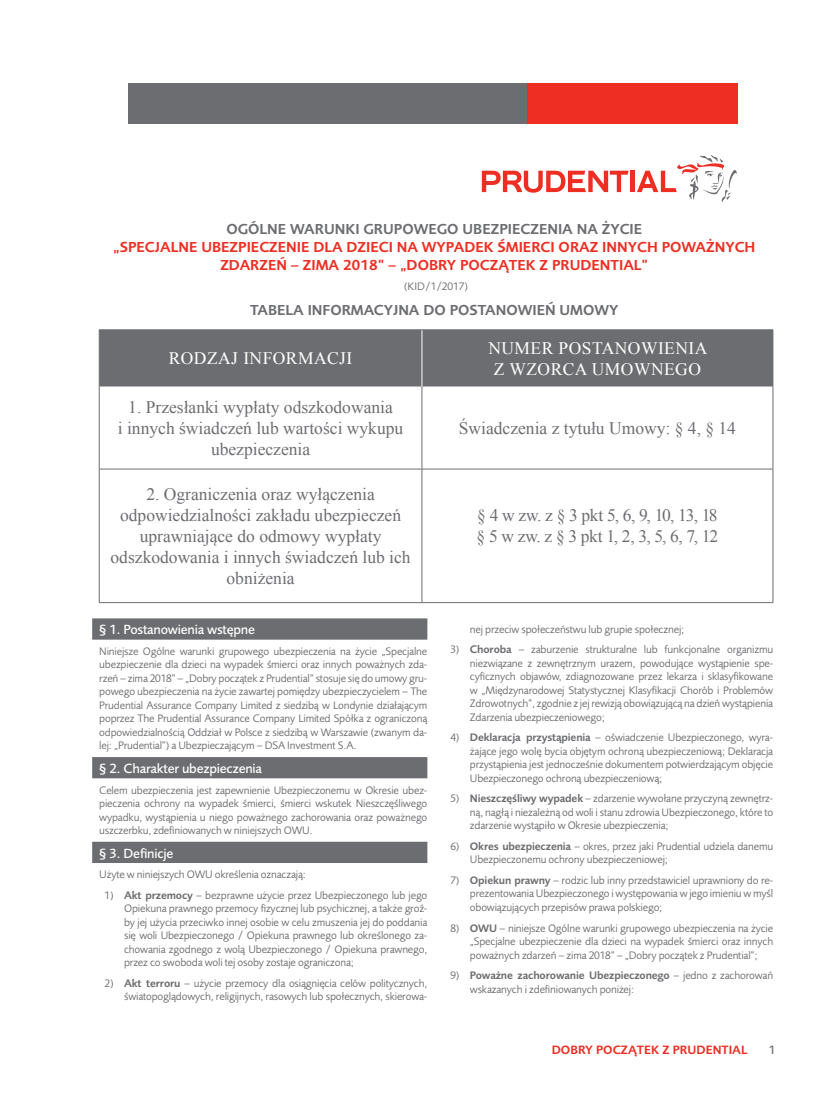
<style>
.page{position:relative;width:819px;height:1102px;background:#fff}
.page>*{position:absolute;margin:0;border:0;box-sizing:border-box;transform-origin:0 0}
.t1{font:17.5px/21px "Times New Roman";color:#6c6d70;text-align:center}
.t2{font:17.5px/21px "Times New Roman";letter-spacing:.025em;color:#fff;text-align:center}
.t3{font:17.5px "Times New Roman";letter-spacing:-.05em;color:#6c6d70}
.Paragraph{font:600 15px/18px "Pru Sans OT2";color:#ee2e22;text-align:center}
.Paragraph-2{font:600 15px "Pru Sans OT2";color:#6c6d70}
.Paragraph-3{font:500 13.75px "Pru Sans OT2";letter-spacing:-.015em;color:#fff}
.t4{font:600 12.5px "Pru Sans OT2";color:#ee2e22}
.t5{font:500 12.5px "Pru Sans OT2";color:#6c6d70}
.TXT{font:11.25px/13.5px "Pru Sans OT2";letter-spacing:-.015em;color:#6c6d70;text-align:justify}
.s1{color:#6c6d70}
.s2{font-weight:600}
</style>
<div class="page">
<div style="left:527px;top:83px;width:210px;height:41px;background:#ee2e22"></div>
<div style="left:128px;top:83px;width:399px;height:41px;background:#6c6d70"></div>
<div style="left:100px;top:331px;width:672px;height:55px;background:#6c6d70"></div>
<hr style="left:421px;top:330px;width:1px;height:56px;background:#fff">
<hr style="left:99px;top:330px;width:1px;height:56px;background:#6c6d70">
<hr style="left:99px;top:330px;width:323px;height:1px;background:#6c6d70">
<hr style="left:422px;top:330px;width:351px;height:1px;background:#6c6d70">
<hr style="left:772px;top:330px;width:1px;height:56px;background:#6c6d70">
<hr style="left:99px;top:386px;width:1px;height:83px;background:#6c6d70">
<hr style="left:421px;top:386px;width:1px;height:83px;background:#6c6d70">
<hr style="left:772px;top:386px;width:1px;height:83px;background:#6c6d70">
<hr style="left:99px;top:469px;width:1px;height:133px;background:#6c6d70">
<hr style="left:99px;top:469px;width:323px;height:1px;background:#6c6d70">
<hr style="left:99px;top:602px;width:323px;height:1px;background:#6c6d70">
<hr style="left:421px;top:469px;width:1px;height:133px;background:#6c6d70">
<hr style="left:422px;top:469px;width:351px;height:1px;background:#6c6d70">
<hr style="left:772px;top:469px;width:1px;height:133px;background:#6c6d70">
<hr style="left:422px;top:602px;width:351px;height:1px;background:#6c6d70">
<hr style="left:630px;top:171px;width:4px;height:21px;background:#ee2e22">
<svg style="left:637px;top:155px;width:100px;height:47px"></svg>
<svg style="left:482px;top:171px;width:146px;height:22px"></svg>
<div style="left:92px;top:618px;width:335px;height:22px;background:#6c6d70"></div>
<div style="left:92px;top:757px;width:335px;height:21px;background:#6c6d70"></div>
<div style="left:92px;top:842px;width:335px;height:21px;background:#6c6d70"></div>
<p class="Paragraph" style="left:113px;top:219px;width:643px"><span class="s1">OGÓLNE WARUNKI GRUPOWEGO UBEZPIECZENIA NA ŻYCIE<br></span>„SPECJALNE UBEZPIECZENIE DLA DZIECI NA WYPADEK ŚMIERCI ORAZ INNYCH POWAŻNYCH<br>ZDARZEŃ – ZIMA 2018” – „DOBRY POCZĄTEK Z PRUDENTIAL”</p>
<p class="TXT" style="left:404px;top:280px;width:65px">(KID/1/2017)</p>
<p class="Paragraph-2" style="left:250px;top:301px;width:370px">TABELA INFORMACYJNA DO POSTANOWIEŃ UMOWY</p>
<p class="t2" style="left:169px;top:348px;width:185px">RODZAJ INFORMACJI</p>
<p class="t2" style="left:488px;top:337px;width:220px">NUMER POSTANOWIENIA<br>Z WZORCA UMOWNEGO</p>
<p class="t1" style="left:118px;top:396px;width:287px">1. Przesłanki wypłaty odszkodowania<br>i innych świadczeń lub wartości wykupu ubezpieczenia</p>
<p class="t1" style="left:459px;top:417px;width:279px">Świadczenia z tytułu Umowy: § 4, § 14</p>
<p class="t1" style="left:111px;top:483px;width:301px">2. Ograniczenia oraz wyłączenia odpowiedzialności zakładu ubezpieczeń uprawniające do odmowy wypłaty odszkodowania i innych świadczeń lub ich obniżenia</p>
<p class="Paragraph-3" style="left:99px;top:622px;width:157px">§ 1. Postanowienia wstępne</p>
<p class="TXT" style="left:99px;top:644px;width:329px">Niniejsze Ogólne warunki grupowego ubezpieczenia na życie „Specjalne ubezpieczenie dla dzieci na wypadek śmierci oraz innych poważnych zda&shy;rzeń – zima 2018” – „Dobry początek z Prudential” stosuje się do umowy gru&shy;powego ubezpieczenia na życie zawartej pomiędzy ubezpieczycielem – The Prudential Assurance Company Limited z siedzibą w Londynie działającym poprzez The Prudential Assurance Company Limited Spółka z ograniczoną odpowiedzialnością Oddział w Polsce z siedzibą w Warszawie (zwanym da&shy;lej: „Prudential”) a Ubezpieczającym – DSA Investment S.A.</p>
<p class="Paragraph-3" style="left:99px;top:760px;width:164px">§ 2. Charakter ubezpieczenia</p>
<p class="TXT" style="left:99px;top:783px;width:329px">Celem ubezpieczenia jest zapewnienie Ubezpieczonemu w Okresie ubez&shy;pieczenia ochrony na wypadek śmierci, śmierci wskutek Nieszczęśliwego wypadku, wystąpienia u niego poważnego zachorowania oraz poważnego uszczerbku, zdefiniowanych w niniejszych OWU.</p>
<p class="Paragraph-3" style="left:99px;top:845px;width:76px">§ 3. Definicje</p>
<p class="TXT" style="left:99px;top:868px;width:208px">Użyte w niniejszych OWU określenia oznaczają:</p>
<p class="TXT" style="left:124px;top:888px;width:305px;text-indent:-19px">1) <span class="s2">Akt przemocy</span> – bezprawne użycie przez Ubezpieczonego lub jego Opiekuna prawnego przemocy fizycznej lub psychicznej, a także groź&shy;by jej użycia przeciwko innej osobie w celu zmuszenia jej do poddania się woli Ubezpieczonego / Opiekuna prawnego lub określonego za&shy;chowania zgodnego z wolą Ubezpieczonego / Opiekuna prawnego, przez co swoboda woli tej osoby zostaje ograniczona;</p>
<p class="TXT" style="left:105px;top:976px;width:324px;text-align:right">2) <span class="s2">Akt terroru</span> – użycie przemocy dla osiągnięcia celów politycznych, światopoglądowych, religijnych, rasowych lub społecznych, skierowa-</p>
<p class="t3" style="left:477px;top:503px;width:242px">§ 4 w zw. z § 3 pkt 5, 6, 9, 10, 13, 18</p>
<p class="t1" style="left:476px;top:525px;width:243px">§ 5 w zw. z § 3 pkt 1, 2, 3, 5, 6, 7, 12</p>
<p class="TXT" style="left:470px;top:622px;width:216px">nej przeciw społeczeństwu lub grupie społecznej;</p>
<p class="TXT" style="left:470px;top:643px;width:305px;text-indent:-19px">3) <span class="s2">Choroba</span> – zaburzenie strukturalne lub funkcjonalne organizmu niezwiązane z zewnętrznym urazem, powodujące wystąpienie spe&shy;cyficznych objawów, zdiagnozowane przez lekarza i sklasyfikowane w „Międzynarodowej Statystycznej Klasyfikacji Chorób i Problemów Zdrowotnych”, zgodnie z jej rewizją obowiązującą na dzień wystąpienia Zdarzenia ubezpieczeniowego;</p>
<p class="TXT" style="left:470px;top:731px;width:305px;text-indent:-19px">4) <span class="s2">Deklaracja przystąpienia</span> – oświadczenie Ubezpieczonego, wyra&shy;żające jego wolę bycia objętym ochroną ubezpieczeniową; Deklaracja przystąpienia jest jednocześnie dokumentem potwierdzającym objęcie Ubezpieczonego ochroną ubezpieczeniową;</p>
<p class="TXT" style="left:470px;top:792px;width:305px;text-indent:-19px">5) <span class="s2">Nieszczęśliwy wypadek</span> – zdarzenie wywołane przyczyną zewnętrz&shy;ną, nagłą i niezależną od woli i stanu zdrowia Ubezpieczonego, które to zdarzenie wystąpiło w Okresie ubezpieczenia;</p>
<p class="TXT" style="left:470px;top:839px;width:305px;text-indent:-19px">6) <span class="s2">Okres ubezpieczenia</span> – okres, przez jaki Prudential udziela danemu<br>Ubezpieczonemu ochrony ubezpieczeniowej;</p>
<p class="TXT" style="left:470px;top:873px;width:305px;text-indent:-19px">7) <span class="s2">Opiekun prawny</span> – rodzic lub inny przedstawiciel uprawniony do re&shy;prezentowania Ubezpieczonego i występowania w jego imieniu w myśl obowiązujących przepisów prawa polskiego;</p>
<p class="TXT" style="left:470px;top:921px;width:305px;text-indent:-19px">8) <span class="s2">OWU</span> – niniejsze Ogólne warunki grupowego ubezpieczenia na życie „Specjalne ubezpieczenie dla dzieci na wypadek śmierci oraz innych poważnych zdarzeń – zima 2018” – „Dobry początek z Prudential”;</p>
<p class="TXT" style="left:470px;top:969px;width:305px;text-indent:-19px">9) <span class="s2">Poważne zachorowanie Ubezpieczonego</span> – jedno z zachorowań wskazanych i zdefiniowanych poniżej:</p>
<p class="t4" style="left:551px;top:1042px;width:197px">DOBRY POCZĄTEK Z PRUDENTIAL</p>
<p class="t5" style="left:768px;top:1042px;width:8px">1</p>
</div>
